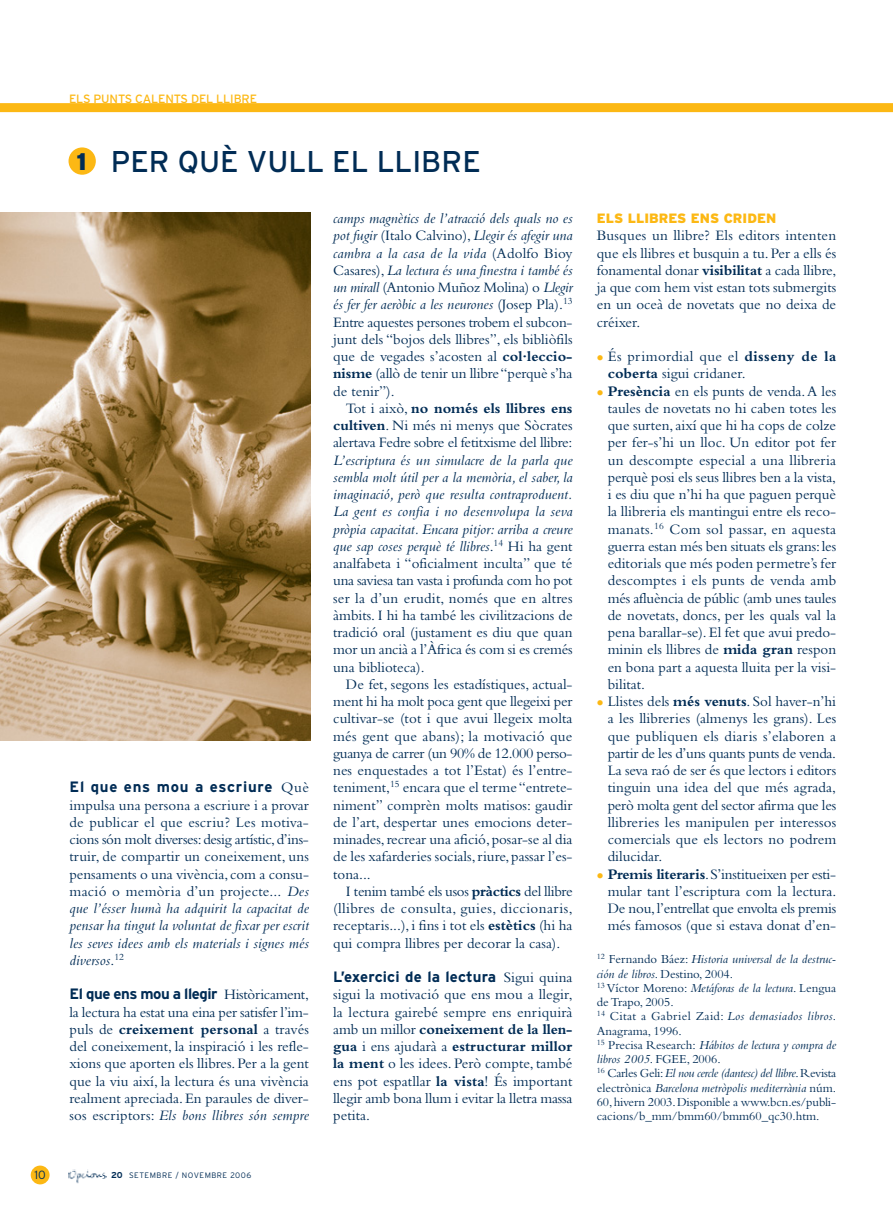
<style>
.page{position:relative;width:893px;height:1212px;background:#fff}
.page>*{position:absolute;margin:0;border:0;box-sizing:border-box;transform-origin:0 0}
.t1{font:30px "Interstate";color:#002c55}
.t2{font:15px/17.2px "Bembo";color:#002c55;text-align:justify}
.t3{font:700 15px "Interstate";letter-spacing:-.03em;color:#002c55}
.t4{font:700 15px "Interstate";letter-spacing:.005em;color:#002c55}
.t5{font:700 15px "Interstate";letter-spacing:.05em;color:#002c55}
.t6{font:900 13.5px "Interstate";color:#fcb814}
.t7{font:12.75px/14.2px "Bembo";color:#002c55}
.t8{font:12px "Interstate";letter-spacing:-.015em;color:#fcb814}
.t9{font:300 11.85px "Interstate";color:#002c55}
.t10{font:300 7.8px "Interstate";letter-spacing:.065em;color:#002c55}
.s1{font-weight:900;font-size:24px}
.s2{font-family:"Bembo";font-weight:400}
.s3{font-style:italic}
.s4{font-weight:700}
.s5{font-weight:700;font-size:8.55px}
</style>
<div class="page">
<img style="left:69px;top:1170px;width:38px;height:14px">
<div style="left:31px;top:1165px;width:19px;height:19px;background:#fcb814;border-radius:50%"></div>
<div style="left:0;top:103px;width:893px;height:9px;background:#fcb814"></div>
<div style="left:69px;top:147px;width:27px;height:28px;background:#fcb814;border-radius:50%"></div>
<img style="left:0;top:212px;width:310px;height:529px">
<p class="t8" style="left:69px;top:95px;width:190px">ELS PUNTS CALENTS DEL LLIBRE</p>
<h1 class="t1" style="left:76px;top:151px;width:406px"><span class="s1">1</span> PER QUÈ VULL EL LLIBRE</h1>
<p class="t5" style="left:70px;top:781px;width:241px">El que ens mou a escriure <span class="s2">Què</span></p>
<p class="t2" style="left:70px;top:798px;width:241px">impulsa una persona a escriure i a provar de publicar el que escriu? Les motiva&shy;cions són molt diverses:desig artístic,d’ins&shy;truir, de compartir un coneixement, uns pensaments o una vivència,com a consu&shy;mació o memòria d’un projecte... <span class="s3">Des que l’ésser humà ha adquirit la capacitat de pensar ha tingut la voluntat de fixar per escrit les seves idees amb els materials i signes més diversos</span>.<sup>12</sup></p>
<p class="t3" style="left:70px;top:988px;width:241px">El que ens mou a llegir <span class="s2">Històricament,</span></p>
<p class="t2" style="left:70px;top:1005px;width:241px">la lectura ha estat una eina per satisfer l’im&shy;puls de <span class="s4">creixement personal</span> a través del coneixement, la inspiració i les refle&shy;xions que aporten els llibres. Per a la gent que la viu així, la lectura és una vivència realment apreciada. En paraules de diver&shy;sos escriptors: <span class="s3">Els bons llibres són sempre</span></p>
<p class="t9" style="left:35px;top:1170px;width:13px">10</p>
<p class="t10" style="left:111px;top:1172px;width:142px"><span class="s5">20</span> SETEMBRE / NOVEMBRE 2006</p>
<p class="t2" style="left:333px;top:211px;width:241px"><span class="s3">camps magnètics de l’atracció dels quals no es pot fugir</span> (Italo Calvino),<span class="s3">Llegir és afegir una cambra a la casa de la vida</span> (Adolfo Bioy Casares),<span class="s3">La lectura és una finestra i també és un mirall</span> (Antonio Muñoz Molina) o <span class="s3">Llegir és fer fer aeròbic a les neurones</span> (Josep Pla).<sup>13<br></sup>Entre aquestes persones trobem el subcon&shy;junt dels “bojos dels llibres”, els bibliòfils que de vegades s’acosten al <span class="s4">col·leccio&shy;nisme</span> (allò de tenir un llibre “perquè s’ha de tenir”).</p>
<p class="t2" style="left:333px;top:401px;width:241px;text-indent:13px">Tot i això, <span class="s4">no només els llibres ens cultiven</span>. Ni més ni menys que Sòcrates alertava Fedre sobre el fetitxisme del llibre:</p>
<p class="t2" style="left:333px;top:453px;width:241px"><span class="s3">L’escriptura és un simulacre de la parla que sembla molt útil per a la memòria, el saber, la imaginació, però que resulta contraproduent.<br>La gent es confia i no desenvolupa la seva pròpia capacitat. Encara pitjor: arriba a creure que sap coses perquè té llibres</span>.<sup>14</sup> Hi ha gent analfabeta i “oficialment inculta” que té una saviesa tan vasta i profunda com ho pot ser la d’un erudit, només que en altres àmbits. I hi ha també les civilitzacions de tradició oral (justament es diu que quan mor un ancià a l’Àfrica és com si es cremés una biblioteca).</p>
<p class="t2" style="left:333px;top:677px;width:241px;text-indent:13px">De fet, segons les estadístiques, actual&shy;ment hi ha molt poca gent que llegeixi per cultivar-se (tot i que avui llegeix molta més gent que abans); la motivació que guanya de carrer (un 90% de 12.000 perso&shy;nes enquestades a tot l’Estat) és l’entre&shy;teniment,<sup>15</sup> encara que el terme “entrete&shy;niment” comprèn molts matisos: gaudir de l’art, despertar unes emocions deter&shy;minades,recrear una afició,posar-se al dia de les xafarderies socials,riure,passar l’es&shy;tona...</p>
<p class="t2" style="left:333px;top:884px;width:241px;text-indent:13px">I tenim també els usos <span class="s4">pràctics</span> del llibre (llibres de consulta, guies, diccionaris, receptaris...),i fins i tot els <span class="s4">estètics</span> (hi ha qui compra llibres per decorar la casa).</p>
<p class="t4" style="left:333px;top:971px;width:241px">L’exercici de la lectura <span class="s2">Sigui quina</span></p>
<p class="t2" style="left:333px;top:987px;width:241px">sigui la motivació que ens mou a llegir, la lectura gairebé sempre ens enriquirà amb un millor <span class="s4">coneixement de la llen&shy;gua</span> i ens ajudarà a <span class="s4">estructurar millor la ment</span> o les idees. Però compte, també ens pot espatllar <span class="s4">la vista</span>! És important llegir amb bona llum i evitar la lletra massa petita.</p>
<p class="t6" style="left:597px;top:213px;width:181px">ELS LLIBRES ENS CRIDEN</p>
<p class="t2" style="left:597px;top:228px;width:241px">Busques un llibre? Els editors intenten que els llibres et busquin a tu.Per a ells és fonamental donar <span class="s4">visibilitat</span> a cada llibre, ja que com hem vist estan tots submergits en un oceà de novetats que no deixa de créixer.</p>
<p class="t2" style="left:608px;top:349px;width:230px;text-align:left">És primordial que el <span class="s4">disseny de la coberta</span> sigui cridaner.<br><span class="s4">Presència</span> en els punts de venda.A les taules de novetats no hi caben totes les que surten,així que hi ha cops de colze per fer-s’hi un lloc. Un editor pot fer un descompte especial a una llibreria perquè posi els seus llibres ben a la vista, i es diu que n’hi ha que paguen perquè la llibreria els mantingui entre els reco&shy;manats.<sup>16</sup> Com sol passar, en aquesta guerra estan més ben situats els grans:les editorials que més poden permetre’s fer descomptes i els punts de venda amb més afluència de públic (amb unes taules de novetats, doncs, per les quals val la pena barallar-se).El fet que avui predo&shy;minin els llibres de <span class="s4">mida gran</span> respon en bona part a aquesta lluita per la visi&shy;bilitat.<br>Llistes dels <span class="s4">més venuts</span>. Sol haver-n’hi a les llibreries (almenys les grans). Les que publiquen els diaris s’elaboren a partir de les d’uns quants punts de venda.<br>La seva raó de ser és que lectors i editors tinguin una idea del que més agrada, però molta gent del sector afirma que les llibreries les manipulen per interessos comercials que els lectors no podrem dilucidar.<br><span class="s4">Premis literaris</span>.S’institueixen per esti&shy;mular tant l’escriptura com la lectura.<br>De nou,l’entrellat que envolta els premis més famosos (que si estava donat d’en-</p>
<p class="t7" style="left:597px;top:953px;width:241px"><sup>12</sup> Fernando Báez: <span class="s3">Historia universal de la destruc&shy;ción de libros</span>. Destino, 2004.<br><sup>13</sup> Víctor Moreno: <span class="s3">Metáforas de la lectura</span>. Lengua de Trapo, 2005.<br><sup>14</sup> Citat a Gabriel Zaid: <span class="s3">Los demasiados libros</span>.<br>Anagrama, 1996.<br><sup>15</sup> Precisa Research: <span class="s3">Hábitos de lectura y compra de libros 2005</span>. FGEE, 2006.<br><sup>16</sup> Carles Geli:<span class="s3">El nou cercle (dantesc) del llibre</span>.Revista electrònica <span class="s3">Barcelona metròpolis mediterrània</span> núm.<br>60,hivern 2003.Disponible a www.bcn.es/publi&shy;cacions/b_mm/bmm60/bmm60_qc30.htm.</p>
</div>
